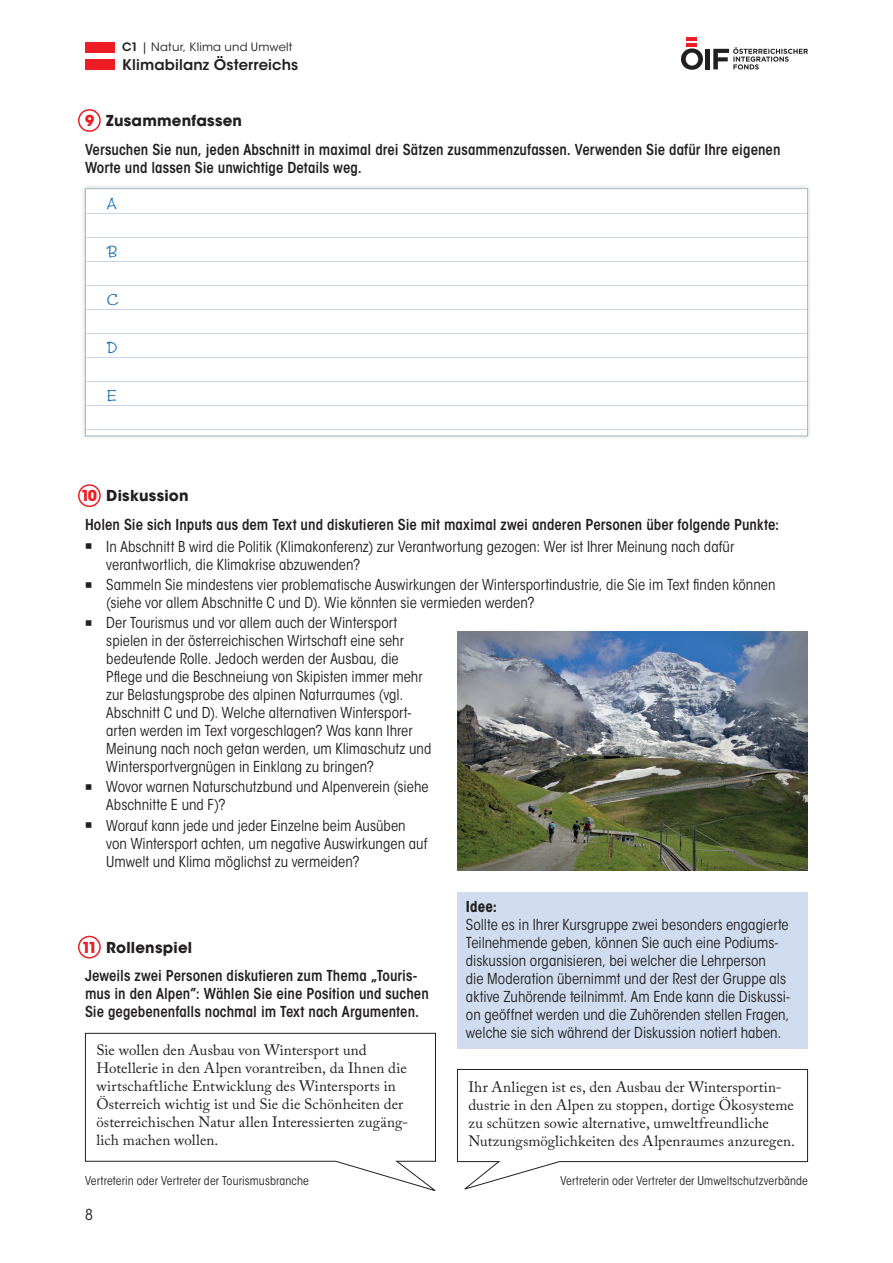
<style>
.page{position:relative;width:893px;height:1263px;background:#fff}
.page>*{position:absolute;margin:0;border:0;box-sizing:border-box;transform-origin:0 0}
.t1{font:16.5px "Zipty Do Std";color:#0166b3}
.t2{font:condensed 15px/18px "ITC Avant Garde Std";letter-spacing:.005em;color:#231f20}
.t3{font:15px/18px "Adobe Caslon Pro";letter-spacing:.005em;color:#231f20}
.t4{font:600 condensed 15px/18px "ITC Avant Garde Std";letter-spacing:.005em;color:#231f20}
.t5{font:700 15px "ITC Avant Garde Std";letter-spacing:.015em;color:#231f20}
.t6{font:700 condensed 15px "ITC Avant Garde Std";color:#231f20}
.t7{font:700 15px "ITC Avant Garde Std";color:#ee1d23}
.t8{font:600 14.7px "ITC Avant Garde Std";letter-spacing:.01em;color:#231f20}
.t9{font:condensed 12px "ITC Avant Garde Std";letter-spacing:.01em;color:#231f20}
.t10{font:11.55px "ITC Avant Garde Std";letter-spacing:.015em;color:#231f20}
.s1{font-weight:600}
.s2{font-weight:700;font-stretch:normal;color:#ee1d23}
.s3{font-weight:700;font-stretch:normal}
.s4{font-family:"Source Sans Pro Auer";font-weight:700;font-stretch:normal;font-size:12px}
</style>
<div class="page">
<svg style="left:681px;top:48px;width:22px;height:22px"></svg>
<div style="left:705px;top:49px;width:5px;height:20px;background:#231f20"></div>
<hr style="left:686px;top:43px;width:11px;height:4px;background:#ee1d23">
<svg style="left:686px;top:37px;width:11px;height:3px"></svg>
<svg style="left:713px;top:47px;width:95px;height:23px"></svg>
<div style="left:85px;top:60px;width:30px;height:10px;background:#ee1d23"></div>
<div style="left:85px;top:43px;width:30px;height:10px;background:#ee1d23"></div>
<div style="left:80px;top:184px;width:733px;height:257px;background:#231f20;opacity:.2"></div>
<div style="left:85px;top:189px;width:722px;height:247px;background:#fff"></div>
<hr style="left:86px;top:213px;width:721px;height:1px;background:#c6d5ed">
<hr style="left:86px;top:237px;width:721px;height:1px;background:#c6d5ed">
<hr style="left:86px;top:261px;width:721px;height:1px;background:#c6d5ed">
<hr style="left:86px;top:285px;width:721px;height:1px;background:#c6d5ed">
<hr style="left:86px;top:309px;width:721px;height:1px;background:#c6d5ed">
<hr style="left:86px;top:333px;width:721px;height:1px;background:#c6d5ed">
<hr style="left:86px;top:357px;width:721px;height:1px;background:#c6d5ed">
<hr style="left:86px;top:381px;width:721px;height:1px;background:#c6d5ed">
<hr style="left:86px;top:405px;width:721px;height:1px;background:#c6d5ed">
<hr style="left:86px;top:429px;width:721px;height:1px;background:#c6d5ed">
<div style="left:85px;top:188px;width:723px;height:248px;border:1px solid #a7b6be"></div>
<svg style="left:457px;top:1069px;width:351px;height:121px"></svg>
<svg style="left:85px;top:1032px;width:351px;height:159px"></svg>
<div style="left:78px;top:109px;width:23px;height:23px;border:2px solid #ee1d23;border-radius:50%"></div>
<div style="left:78px;top:484px;width:23px;height:23px;border:2px solid #ee1d23;border-radius:50%"></div>
<img style="left:457px;top:631px;width:351px;height:240px">
<div style="left:78px;top:936px;width:23px;height:22px;border:2px solid #ee1d23;border-radius:50%"></div>
<div style="left:457px;top:892px;width:351px;height:157px;background:#cfdcef"></div>
<p class="t10" style="left:122px;top:40px;width:172px"><span class="s1">C1</span> | Natur, Klima und Umwelt</p>
<p class="t8" style="left:122px;top:55px;width:178px">Klimabilanz Österreichs</p>
<p class="t4" style="left:85px;top:106px;width:697px;line-height:28.7px"><span class="s2">9</span> <span class="s3">Zusammenfassen<br></span>Versuchen Sie nun, jeden Abschnitt in maximal drei Sätzen zusammenzufassen. Verwenden Sie dafür Ihre eigenen</p>
<p class="t4" style="left:85px;top:158px;width:278px">Worte und lassen Sie unwichtige Details weg.</p>
<p class="t1" style="left:107px;top:194px;width:11px">A</p>
<p class="t1" style="left:107px;top:242px;width:12px">B</p>
<p class="t1" style="left:107px;top:290px;width:12px">C</p>
<p class="t1" style="left:107px;top:338px;width:12px">D</p>
<p class="t1" style="left:107px;top:386px;width:11px">E</p>
<p class="t5" style="left:106px;top:486px;width:84px">Diskussion</p>
<p class="t4" style="left:85px;top:515px;width:696px">Holen Sie sich Inputs aus dem Text und diskutieren Sie mit maximal zwei anderen Personen über folgende Punkte:</p>
<p class="t2" style="left:106px;top:538px;width:629px;text-indent:-21px"><span class="s4">■</span> In Abschnitt B wird die Politik (Klimakonferenz) zur Verantwortung gezogen: Wer ist Ihrer Meinung nach dafür verantwortlich, die Klimakrise abzuwenden?</p>
<p class="t2" style="left:106px;top:576px;width:671px;text-indent:-21px"><span class="s4">■</span> Sammeln Sie mindestens vier problematische Auswirkungen der Wintersportindustrie, die Sie im Text finden können (siehe vor allem Abschnitte C und D). Wie könnten sie vermieden werden?</p>
<p class="t2" style="left:106px;top:614px;width:327px;text-indent:-21px"><span class="s4">■</span> Der Tourismus und vor allem auch der Wintersport spielen in der österreichischen Wirtschaft eine sehr bedeutende Rolle. Jedoch werden der Ausbau, die Pflege und die Beschneiung von Skipisten immer mehr zur Belastungsprobe des alpinen Naturraumes (vgl.<br>Abschnitt C und D). Welche alternativen Wintersport&shy;arten werden im Text vorgeschlagen? Was kann Ihrer Meinung nach noch getan werden, um Klimaschutz und Wintersportvergnügen in Einklang zu bringen?</p>
<p class="t2" style="left:106px;top:778px;width:324px;text-indent:-21px"><span class="s4">■</span> Wovor warnen Naturschutzbund und Alpenverein (siehe<br>Abschnitte E und F)?</p>
<p class="t2" style="left:106px;top:816px;width:323px;text-indent:-21px"><span class="s4">■</span> Worauf kann jede und jeder Einzelne beim Ausüben von Wintersport achten, um negative Auswirkungen auf<br>Umwelt und Klima möglichst zu vermeiden?</p>
<p class="t7" style="left:81px;top:486px;width:18px">10</p>
<p class="t5" style="left:106px;top:937px;width:87px">Rollenspiel</p>
<p class="t4" style="left:85px;top:967px;width:345px">Jeweils zwei Personen diskutieren zum Thema „Touris&shy;mus in den Alpen”: Wählen Sie eine Position und suchen<br>Sie gegebenenfalls nochmal im Text nach Argumenten.</p>
<p class="t7" style="left:82px;top:937px;width:17px">11</p>
<p class="t6" style="left:466px;top:897px;width:32px">Idee:</p>
<p class="t2" style="left:466px;top:916px;width:326px">Sollte es in Ihrer Kursgruppe zwei besonders engagierte Teilnehmende geben, können Sie auch eine Podiums&shy;diskussion organisieren, bei welcher die Lehrperson<br>die Moderation übernimmt und der Rest der Gruppe als aktive Zuhörende teilnimmt. Am Ende kann die Diskussi&shy;on geöffnet werden und die Zuhörenden stellen Fragen, welche sie sich während der Diskussion notiert haben.</p>
<p class="t3" style="left:96px;top:1041px;width:313px">Sie wollen den Ausbau von Wintersport und Hotellerie in den Alpen vorantreiben, da Ihnen die wirtschaftliche Entwicklung des Wintersports in Österreich wichtig ist und Sie die Schönheiten der österreichischen Natur allen Interessierten zugäng&shy;lich machen wollen.</p>
<p class="t9" style="left:85px;top:1173px;width:225px">Vertreterin oder Vertreter der Tourismusbranche</p>
<p class="t9" style="left:560px;top:1173px;width:249px">Vertreterin oder Vertreter der Umweltschutzverbände</p>
<p class="t3" style="left:468px;top:1077px;width:328px">Ihr Anliegen ist es, den Ausbau der Wintersportin&shy;dustrie in den Alpen zu stoppen, dortige Ökosysteme zu schützen sowie alternative, umweltfreundliche Nutzungsmöglichkeiten des Alpenraumes anzuregen.</p>
<p class="t2" style="left:85px;top:1206px;width:9px">8</p>
</div>
